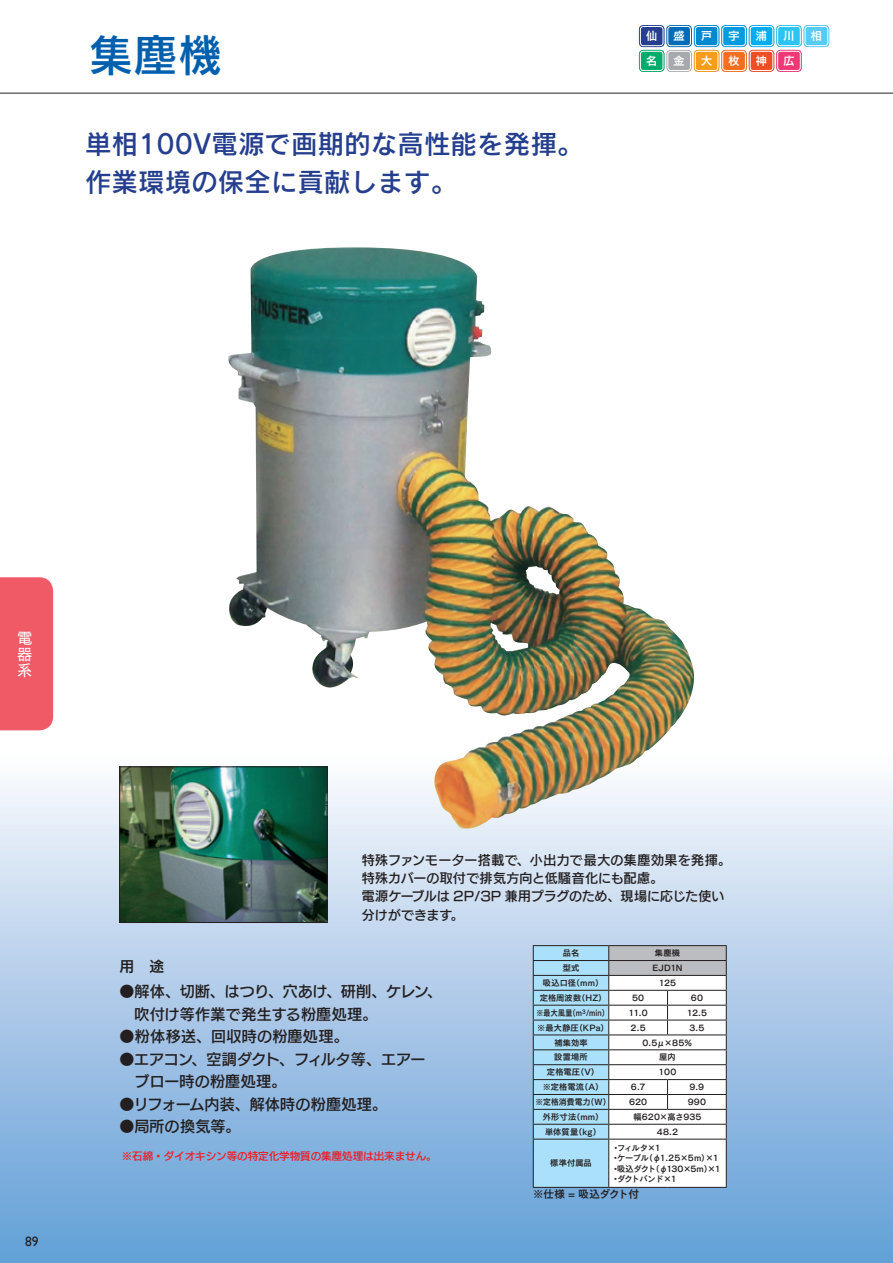
<style>
.page{position:relative;width:893px;height:1263px;background:#fff}
.page>*{position:absolute;margin:0;border:0;box-sizing:border-box;transform-origin:0 0}
.t1{font:44.7px "Rodin Pro DB";color:#0160ae}
.t2{font:26.55px/38.2px "Rodin Pro DB";color:#253f8e}
.t3{font:15.9px/15.9px "Cezanne Pro M";color:#fff;text-align:justify}
.t4{font:15px/22.5px "New Rodin Pro DB";letter-spacing:.015em;color:#231f20}
.t5{font:14.85px "New Cezanne Pro DB";color:#231f20}
.t6{font:13.5px "Gill Sans";color:#231f20}
.t7{font:12.9px/18.3px "New Rodin Pro DB";letter-spacing:.015em;color:#231f20}
.t8{font:11.7px "Cezanne Pro DB";color:#fff}
.t9{font:10.5px "New Rodin Pro DB";color:#ee1d23}
.t10{font:10.5px "New Cezanne Pro DB";letter-spacing:-.03em;color:#231f20}
.t11{font:8.25px "New Cezanne Pro DB";letter-spacing:.015em;color:#231f20}
.t12{font:8.25px/10.5px "New Cezanne Pro DB";letter-spacing:-.05em;color:#231f20}
.t13{font:8.25px "New Cezanne Pro DB";letter-spacing:.015em;color:#231f20;scale:.85 1}
.t14{font:8.25px "New Cezanne Pro DB";letter-spacing:.015em;color:#231f20;scale:.95 1}
</style>
<div class="page">
<div style="left:0;top:753px;width:893px;height:510px;background:linear-gradient(to bottom,#fcfafd,#609dd6)"></div>
<img style="left:227px;top:270px;width:470px;height:559px">
<img style="left:121px;top:769px;width:204px;height:152px">
<div style="left:119px;top:767px;width:208px;height:156px;border:1px solid #231f20"></div>
<hr style="left:533px;top:945px;width:76px;height:1px;background:#231f20">
<hr style="left:609px;top:945px;width:58px;height:1px;background:#231f20">
<hr style="left:667px;top:945px;width:60px;height:1px;background:#231f20">
<svg style="left:533px;top:946px;width:194px;height:241px"></svg>
<hr style="left:533px;top:1139px;width:76px;height:1px;background:#231f20">
<hr style="left:533px;top:1139px;width:1px;height:48px;background:#231f20">
<hr style="left:609px;top:1139px;width:58px;height:1px;background:#231f20">
<hr style="left:608px;top:1139px;width:1px;height:48px;background:#231f20">
<hr style="left:667px;top:1139px;width:60px;height:1px;background:#231f20">
<hr style="left:726px;top:1139px;width:1px;height:48px;background:#231f20">
<hr style="left:533px;top:1187px;width:76px;height:1px;background:#231f20">
<hr style="left:609px;top:1187px;width:58px;height:1px;background:#231f20">
<hr style="left:667px;top:1187px;width:60px;height:1px;background:#231f20">
<hr style="left:0;top:93px;width:893px;height:1px;background:#231f20">
<div style="left:0;top:577px;width:53px;height:153px;background:#f05a67"></div>
<div style="left:666px;top:50px;width:26px;height:22px;background:#a8a9ad;border-radius:4px"></div>
<div style="left:668px;top:51px;width:23px;height:20px;border:1px solid #fff;border-radius:3px"></div>
<div style="left:749px;top:25px;width:25px;height:22px;background:#00aeef;border-radius:4px"></div>
<div style="left:750px;top:26px;width:23px;height:20px;border:1px solid #fff;border-radius:3px"></div>
<div style="left:721px;top:25px;width:26px;height:22px;background:#009bde;border-radius:4px"></div>
<div style="left:722px;top:26px;width:24px;height:20px;border:1px solid #fff;border-radius:3px"></div>
<div style="left:639px;top:25px;width:25px;height:22px;background:#253f8e;border-radius:4px"></div>
<div style="left:640px;top:26px;width:23px;height:20px;border:1px solid #fff;border-radius:3px"></div>
<div style="left:666px;top:25px;width:26px;height:22px;background:#006cb7;border-radius:4px"></div>
<div style="left:668px;top:26px;width:23px;height:20px;border:1px solid #fff;border-radius:3px"></div>
<div style="left:694px;top:25px;width:25px;height:22px;background:#0089cf;border-radius:4px"></div>
<div style="left:695px;top:26px;width:23px;height:20px;border:1px solid #fff;border-radius:3px"></div>
<div style="left:804px;top:25px;width:25px;height:22px;background:#56cbf5;border-radius:4px"></div>
<div style="left:805px;top:26px;width:23px;height:20px;border:1px solid #fff;border-radius:3px"></div>
<div style="left:776px;top:25px;width:26px;height:22px;background:#2bc4f3;border-radius:4px"></div>
<div style="left:777px;top:26px;width:23px;height:20px;border:1px solid #fff;border-radius:3px"></div>
<div style="left:721px;top:50px;width:26px;height:22px;background:#f36e21;border-radius:4px"></div>
<div style="left:722px;top:51px;width:24px;height:20px;border:1px solid #fff;border-radius:3px"></div>
<div style="left:749px;top:50px;width:25px;height:22px;background:#f04d22;border-radius:4px"></div>
<div style="left:750px;top:51px;width:23px;height:20px;border:1px solid #fff;border-radius:3px"></div>
<div style="left:694px;top:50px;width:25px;height:22px;background:#f89c1c;border-radius:4px"></div>
<div style="left:695px;top:51px;width:23px;height:20px;border:1px solid #fff;border-radius:3px"></div>
<div style="left:639px;top:50px;width:25px;height:22px;background:#00ab6b;border-radius:4px"></div>
<div style="left:640px;top:51px;width:23px;height:20px;border:1px solid #fff;border-radius:3px"></div>
<div style="left:776px;top:50px;width:26px;height:22px;background:#ef3875;border-radius:4px"></div>
<div style="left:777px;top:51px;width:23px;height:20px;border:1px solid #fff;border-radius:3px"></div>
<p class="t1" style="left:89px;top:25px;width:135px">集塵機</p>
<p class="t2" style="left:85px;top:124px;width:500px">単相100V電源で画期的な高性能を発揮。作業環境の保全に貢献します。</p>
<p class="t8" style="left:646px;top:29px;width:13px">仙</p>
<p class="t8" style="left:673px;top:29px;width:13px">盛</p>
<p class="t8" style="left:701px;top:29px;width:13px">戸</p>
<p class="t8" style="left:728px;top:29px;width:13px">宇</p>
<p class="t8" style="left:756px;top:29px;width:13px">浦</p>
<p class="t8" style="left:783px;top:29px;width:13px">川</p>
<p class="t8" style="left:810px;top:29px;width:13px">相</p>
<p class="t8" style="left:646px;top:53px;width:13px">名</p>
<p class="t8" style="left:701px;top:53px;width:13px">大</p>
<p class="t8" style="left:728px;top:53px;width:13px">枚</p>
<p class="t8" style="left:756px;top:53px;width:13px">神</p>
<p class="t8" style="left:783px;top:53px;width:13px">広</p>
<p class="t8" style="left:673px;top:53px;width:13px">金</p>
<p class="t3" style="left:17px;top:630px;width:17px">電器系</p>
<p class="t6" style="left:25px;top:1234px;width:15px">89</p>
<p class="t7" style="left:362px;top:849px;width:371px">特殊ファンモーター搭載で、小出力で最大の集塵効果を発揮。特殊カバーの取付で排気方向と低騒音化にも配慮。<br>電源ケーブルは 2P/3P 兼用プラグのため、現場に応じた使い分けができます。</p>
<p class="t5" style="left:120px;top:954px;width:46px">用　途</p>
<p class="t4" style="left:135px;top:979px;width:309px;text-indent:-15px">●解体、切断、はつり、穴あけ、研削、ケレン、吹付け等作業で発生する粉塵処理。</p>
<p class="t4" style="left:120px;top:1024px;width:231px">●粉体移送、回収時の粉塵処理。</p>
<p class="t4" style="left:135px;top:1047px;width:292px;text-indent:-15px">●エアコン、空調ダクト、フィルタ等、エアーブロー時の粉塵処理。</p>
<p class="t4" style="left:120px;top:1092px;width:269px">●リフォーム内装、解体時の粉塵処理。</p>
<p class="t4" style="left:120px;top:1114px;width:122px">●局所の換気等。</p>
<p class="t9" style="left:122px;top:1147px;width:316px">※石綿・ダイオキシン等の特定化学物質の集塵処理は出来ません。</p>
<p class="t11" style="left:563px;top:946px;width:18px">品名</p>
<p class="t11" style="left:655px;top:946px;width:27px">集塵機</p>
<p class="t11" style="left:563px;top:961px;width:18px">型式</p>
<p class="t11" style="left:652px;top:961px;width:32px">EJD1N</p>
<p class="t11" style="left:543px;top:975px;width:62px">吸込口径（mm）</p>
<p class="t11" style="left:659px;top:975px;width:19px">125</p>
<p class="t11" style="left:540px;top:990px;width:68px">定格周波数（HZ）</p>
<p class="t11" style="left:632px;top:990px;width:14px">50</p>
<p class="t11" style="left:691px;top:990px;width:14px">60</p>
<p class="t13" style="left:537px;top:1005px;width:87px">※最大風量（m<sup>3</sup>/min）</p>
<p class="t11" style="left:629px;top:1005px;width:21px">11.0</p>
<p class="t11" style="left:687px;top:1005px;width:22px">12.5</p>
<p class="t11" style="left:537px;top:1020px;width:73px">※最大静圧（KPa）</p>
<p class="t11" style="left:631px;top:1020px;width:17px">2.5</p>
<p class="t11" style="left:689px;top:1020px;width:16px">3.5</p>
<p class="t11" style="left:554px;top:1035px;width:35px">補集効率</p>
<p class="t11" style="left:643px;top:1035px;width:51px">0.5μ×85％</p>
<p class="t11" style="left:554px;top:1050px;width:35px">設置場所</p>
<p class="t11" style="left:659px;top:1050px;width:18px">屋内</p>
<p class="t11" style="left:547px;top:1065px;width:54px">定格電圧（V）</p>
<p class="t11" style="left:659px;top:1065px;width:19px">100</p>
<p class="t11" style="left:543px;top:1080px;width:62px">※定格電流（A）</p>
<p class="t11" style="left:631px;top:1080px;width:16px">6.7</p>
<p class="t11" style="left:689px;top:1080px;width:16px">9.9</p>
<p class="t14" style="left:535px;top:1095px;width:81px">※定格消費電力（W）</p>
<p class="t11" style="left:629px;top:1095px;width:20px">620</p>
<p class="t11" style="left:688px;top:1095px;width:20px">990</p>
<p class="t11" style="left:543px;top:1109px;width:62px">外形寸法（mm）</p>
<p class="t11" style="left:633px;top:1109px;width:70px">幅620×高さ935</p>
<p class="t11" style="left:545px;top:1124px;width:58px">単体質量（kg）</p>
<p class="t11" style="left:657px;top:1124px;width:23px">48.2</p>
<p class="t11" style="left:550px;top:1156px;width:43px">標準付属品</p>
<p class="t12" style="left:611px;top:1141px;width:111px">・フィルタ×1<br>・ケーブル（φ1.25×5m）×1・吸込ダクト（φ130×5m）×1・ダクトバンド×1</p>
<p class="t10" style="left:533px;top:1185px;width:107px">※仕様 = 吸込ダクト付</p>
</div>
